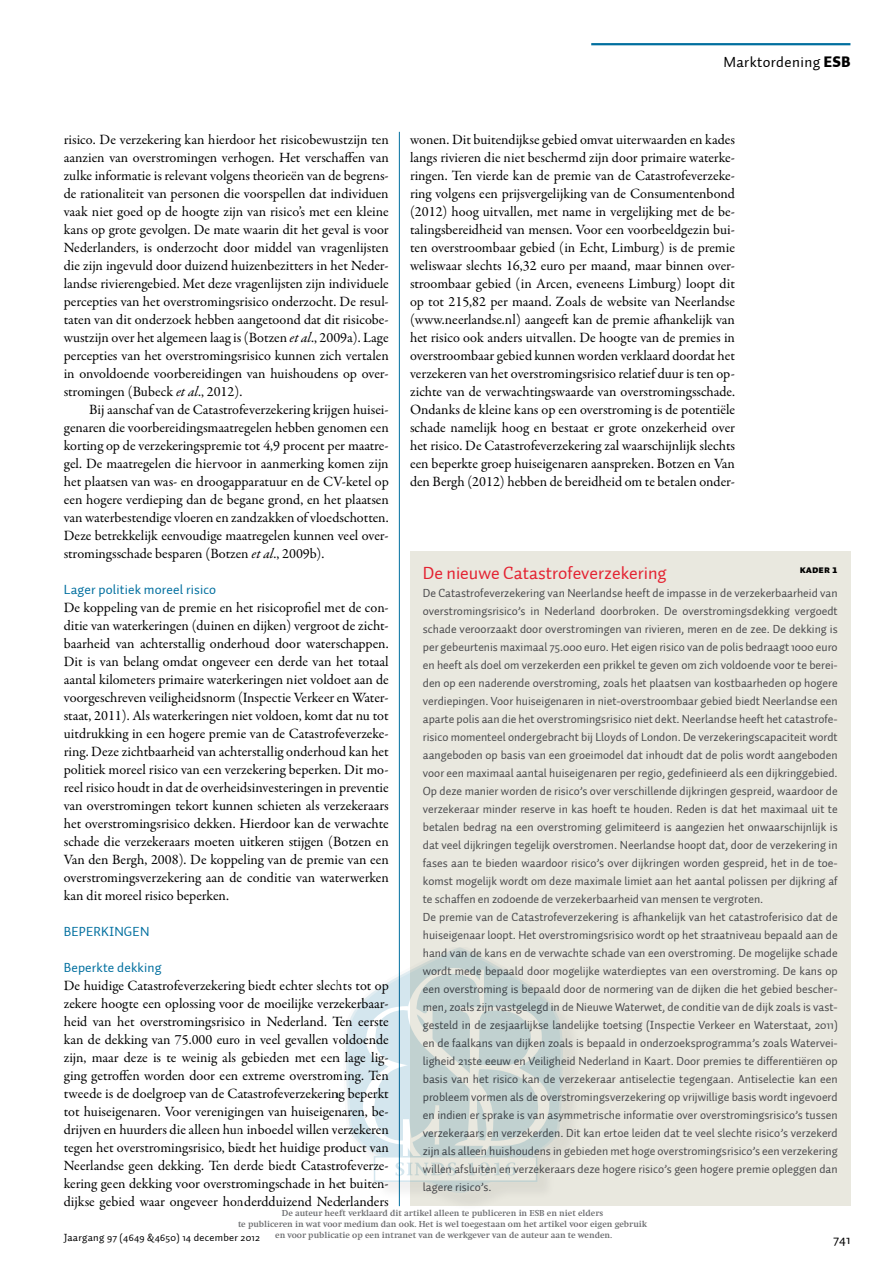
<style>
.page{position:relative;width:893px;height:1263px;background:#fff}
.page>*{position:absolute;margin:0;border:0;box-sizing:border-box;transform-origin:0 0}
.t1{font:18px "Auto 1";color:#e42231}
.t2{font:15px "Auto 1";color:#000}
.t3{font:14.25px/18px "Garamond Premr Pro";color:#000;text-align:justify}
.t4{font:13.5px "Auto 1";letter-spacing:.01em;color:#006f9f}
.t5{font:13.5px "Auto 1";color:#000}
.t6{font:12px/18px "Auto 1";color:#4a4a4d}
.t7{font:10.5px "Auto 1";letter-spacing:.025em;color:#000}
.t8{font:10.5px "Auto 1 Black Sm Cp";color:#000}
.t9{font:700 9px/10.8px "Swift";color:#6d6e71;text-align:center}
.s1{font-weight:900}
.s2{font-style:italic}
</style>
<div class="page">
<hr style="left:591px;top:43px;width:259px;height:2px;background:#006f9f">
<hr style="left:399px;top:132px;width:1px;height:1074px;background:#006f9f">
<div style="left:410px;top:551px;width:440px;height:655px;background:#e9e8df"></div>
<div style="left:346px;top:948px;width:238px;height:266px;background:#000;opacity:.35"></div>
<svg style="left:346px;top:947px;width:221px;height:250px"></svg>
<svg style="left:374px;top:1178px;width:163px;height:4px"></svg>
<svg style="left:362px;top:965px;width:190px;height:213px"></svg>
<p class="t2" style="left:723px;top:53px;width:128px">Marktordening <span class="s1">ESB</span></p>
<p class="t3" style="left:410px;top:131px;width:327px">wonen. Dit buitendijkse gebied omvat uiterwaarden en kades langs rivieren die niet beschermd zijn door primaire waterke&shy;ringen. Ten vierde kan de premie van de Catastrofeverzeke&shy;ring volgens een prijsvergelijking van de Consumentenbond (2012) hoog uitvallen, met name in vergelijking met de be&shy;talingsbereidheid van mensen. Voor een voorbeeldgezin bui&shy;ten overstroombaar gebied (in Echt, Limburg) is de premie weliswaar slechts 16,32 euro per maand, maar binnen over&shy;stroombaar gebied (in Arcen, eveneens Limburg) loopt dit op tot 215,82 per maand. Zoals de website van Neerlandse (www.neerlandse.nl) aangeeft kan de premie afhankelijk van het risico ook anders uitvallen. De hoogte van de premies in overstroombaar gebied kunnen worden verklaard doordat het verzekeren van het overstromingsrisico relatief duur is ten op&shy;zichte van de verwachtingswaarde van overstromingsschade.<br>Ondanks de kleine kans op een overstroming is de potentiële schade namelijk hoog en bestaat er grote onzekerheid over het risico. De Catastrofeverzekering zal waarschijnlijk slechts een beperkte groep huiseigenaren aanspreken. Botzen en Van den Bergh (2012) hebben de bereidheid om te betalen onder-</p>
<p class="t3" style="left:64px;top:131px;width:327px">risico. De verzekering kan hierdoor het risicobewustzijn ten aanzien van overstromingen verhogen. Het verschaffen van zulke informatie is relevant volgens theorieën van de begrens&shy;de rationaliteit van personen die voorspellen dat individuen vaak niet goed op de hoogte zijn van risico’s met een kleine kans op grote gevolgen. De mate waarin dit het geval is voor Nederlanders, is onderzocht door middel van vragenlijsten die zijn ingevuld door duizend huizenbezitters in het Neder&shy;landse rivierengebied. Met deze vragenlijsten zijn individuele percepties van het overstromingsrisico onderzocht. De resul&shy;taten van dit onderzoek hebben aangetoond dat dit risicobe&shy;wustzijn over het algemeen laag is (Botzen <span class="s2">et al</span>., 2009a). Lage percepties van het overstromingsrisico kunnen zich vertalen in onvoldoende voorbereidingen van huishoudens op over&shy;stromingen (Bubeck <span class="s2">et al</span>., 2012).</p>
<p class="t3" style="left:64px;top:401px;width:327px;text-indent:26px">Bij aanschaf van de Catastrofeverzekering krijgen huisei&shy;genaren die voorbereidingsmaatregelen hebben genomen een korting op de verzekeringspremie tot 4,9 procent per maatre&shy;gel. De maatregelen die hiervoor in aanmerking komen zijn het plaatsen van was- en droogapparatuur en de CV-ketel op een hogere verdieping dan de begane grond, en het plaatsen van waterbestendige vloeren en zandzakken of vloedschotten.<br>Deze betrekkelijk eenvoudige maatregelen kunnen veel over&shy;stromingsschade besparen (Botzen <span class="s2">et al</span>., 2009b).</p>
<p class="t4" style="left:64px;top:581px;width:154px">Lager politiek moreel risico</p>
<p class="t3" style="left:64px;top:599px;width:327px">De koppeling van de premie en het risicoprofiel met de con&shy;ditie van waterkeringen (duinen en dijken) vergroot de zicht&shy;baarheid van achterstallig onderhoud door waterschappen.<br>Dit is van belang omdat ongeveer een derde van het totaal aantal kilometers primaire waterkeringen niet voldoet aan de voorgeschreven veiligheidsnorm (Inspectie Verkeer en Water&shy;staat, 2011). Als waterkeringen niet voldoen, komt dat nu tot uitdrukking in een hogere premie van de Catastrofeverzeke&shy;ring. Deze zichtbaarheid van achterstallig onderhoud kan het politiek moreel risico van een verzekering beperken. Dit mo&shy;reel risico houdt in dat de overheidsinvesteringen in preventie van overstromingen tekort kunnen schieten als verzekeraars het overstromingsrisico dekken. Hierdoor kan de verwachte schade die verzekeraars moeten uitkeren stijgen (Botzen en Van den Bergh, 2008). De koppeling van de premie van een overstromingsverzekering aan de conditie van waterwerken kan dit moreel risico beperken.</p>
<p class="t4" style="left:64px;top:923px;width:87px">Beperkingen</p>
<p class="t4" style="left:64px;top:959px;width:99px">Beperkte dekking</p>
<p class="t3" style="left:64px;top:977px;width:326px">De huidige Catastrofeverzekering biedt echter slechts tot op zekere hoogte een oplossing voor de moeilijke verzekerbaar&shy;heid van het overstromingsrisico in Nederland. Ten eerste kan de dekking van 75.000 euro in veel gevallen voldoende zijn, maar deze is te weinig als gebieden met een lage lig&shy;ging getroffen worden door een extreme overstroming. Ten tweede is de doelgroep van de Catastrofeverzekering beperkt tot huiseigenaren. Voor verenigingen van huiseigenaren, be&shy;drijven en huurders die alleen hun inboedel willen verzekeren tegen het overstromingsrisico, biedt het huidige product van Neerlandse geen dekking. Ten derde biedt Catastrofeverze&shy;kering geen dekking voor overstromingschade in het buiten&shy;dijkse gebied waar ongeveer honderdduizend Nederlanders</p>
<p class="t1" style="left:423px;top:562px;width:245px">De nieuwe Catastrofeverzekering</p>
<p class="t6" style="left:423px;top:584px;width:416px">De Catastrofeverzekering van N eerlandse heeft de impasse in de verzekerbaarheid van overstromingsrisico’s in N ederland doorbroken. De overstromingsdekking vergoedt schade veroorzaakt door overstromingen van rivieren, meren en de zee. De dekking is per gebeurtenis maximaal 75.000 euro. Het eigen risico van de polis bedraagt 1000 euro en heeft als doel om verzekerden een prikkel te geven om zich voldoende voor te berei&shy;den op een naderende overstroming, zoals het plaatsen van kostbaarheden op hogere verdiepingen. Voor huiseigenaren in niet-overstroombaar gebied biedt Neerlandse een aparte polis aan die het overstromingsrisico niet dekt. N eerlandse heeft het catastrofe&shy;risico momenteel ondergebracht bij Lloyds of London. De verzekeringscapaciteit wordt aangeboden op basis van een groeimodel dat inhoudt dat de polis wordt aangeboden voor een maximaal aantal huiseigenaren per regio, gedefinieerd als een dijkringgebied.<br>Op deze manier worden de risico’s over verschillende dijkringen gespreid, waardoor de verzekeraar minder reserve in kas hoeft te houden. Reden is dat het maximaal uit te betalen bedrag na een overstroming gelimiteerd is aangezien het onwaarschijnlijk is dat veel dijkringen tegelijk overstromen. N eerlandse hoopt dat, door de verzekering in fases aan te bieden waardoor risico’s over dijkringen worden gespreid, het in de toe&shy;komst mogelijk wordt om deze maximale limiet aan het aantal polissen per dijkring af te schaffen en zodoende de verzekerbaarheid van mensen te vergroten.<br>De premie van de Catastrofeverzekering is afhankelijk van het catastroferisico dat de huiseigenaar loopt. Het overstromingsrisico wordt op het straatniveau bepaald aan de hand van de kans en de verwachte schade van een overstroming. De mogelijke schade wordt mede bepaald door mogelijke waterdieptes van een overstroming. De kans op een overstroming is bepaald door de normering van de dijken die het gebied bescher&shy;men, zoals zijn vastgelegd in de N ieuwe Waterwet, de conditie van de dijk zoals is vast&shy;gesteld in de zesjaarlijkse landelijke toetsing (Inspectie Verkeer en Waterstaat, 2011) en de faalkans van dijken zoals is bepaald in onderzoeksprogramma’s zoals Watervei&shy;ligheid 21ste eeuw en Veiligheid Nederland in Kaart. Door premies te differentiëren op basis van het risico kan de verzekeraar antiselectie tegengaan. Antiselectie kan een probleem vormen als de overstromingsverzekering op vrijwillige basis wordt ingevoerd en indien er sprake is van asymmetrische informatie over overstromingsrisico’s tussen verzekeraars en verzekerden. Dit kan ertoe leiden dat te veel slechte risico’s verzekerd zijn als alleen huishoudens in gebieden met hoge overstromingsrisico’s een verzekering willen afsluiten en verzekeraars deze hogere risico’s geen hogere premie opleggen dan lagere risico’s.</p>
<p class="t9" style="left:238px;top:1208px;width:411px">De auteur heeft verklaard dit artikel alleen te publiceren in ESB en niet elders<br>te publiceren in wat voor medium dan ook. Het is wel toegestaan om het artikel voor eigen gebruik en voor publicatie op een intranet van de werkgever van de auteur aan te wenden.</p>
<p class="t8" style="left:800px;top:563px;width:39px">kader 1</p>
<p class="t7" style="left:64px;top:1231px;width:198px">Jaargang 97 (4649 &amp;4650) 14 december 2012</p>
<p class="t5" style="left:833px;top:1231px;width:19px">741</p>
</div>
